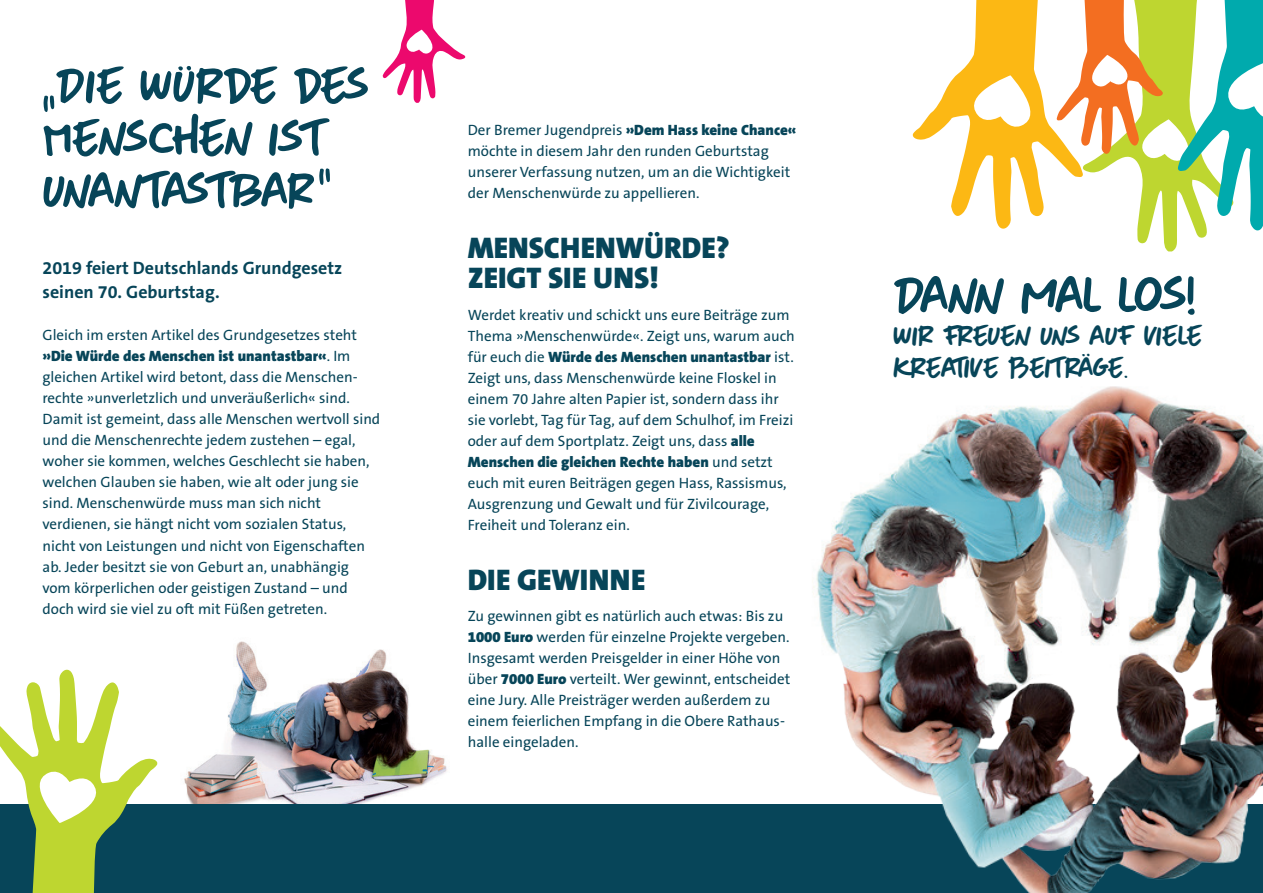
<style>
.page{position:relative;width:1263px;height:893px;background:#fff}
.page>*{position:absolute;margin:0;border:0;box-sizing:border-box;transform-origin:0 0}
.t1{font:55.5px "DK More Or Less";letter-spacing:-.075em;color:#074559}
.t2{font:52.5px/52.5px "DK More Or Less";letter-spacing:-.05em;color:#074559}
.t3{font:30px/31.5px "DK More Or Less";letter-spacing:-.05em;color:#074559}
.t4{font:900 30px/30px "The Sans B9";color:#074559}
.t5{font:700 18px/24px "The Sans B7";color:#074559}
.t6{font:15px/21px "The Sans B5 Plain";color:#074559}
.t7{font:900 15px "The Sans B9";color:#074559}
.s1{font-family:"The Sans B5 Plain";font-weight:400}
.s2{font-family:"The Sans B9";font-weight:900}
</style>
<div class="page">
<img style="left:158px;top:641px;width:365px;height:164px">
<div style="left:0;top:805px;width:1263px;height:88px;background:#074559"></div>
<svg style="left:0;top:670px;width:158px;height:223px"></svg>
<svg style="left:912px;top:0;width:351px;height:251px"></svg>
<svg style="left:382px;top:0;width:84px;height:103px"></svg>
<img style="left:784px;top:386px;width:479px;height:507px">
<h2 class="t2" style="left:43px;top:59px;width:328px">„DIE WÜRDE DES<br>MENSCHEN IST<br>UNANTASTBAR”</h2>
<p class="t5" style="left:43px;top:257px;width:301px">2019 feiert Deutschlands Grundgesetz seinen 70. Geburtstag.</p>
<p class="t6" style="left:43px;top:325px;width:316px">Gleich im ersten Artikel des Grundgesetzes steht</p>
<p class="t7" style="left:43px;top:348px;width:309px">»Die Würde des Menschen ist unantastbar«<span class="s1">. Im</span></p>
<p class="t6" style="left:43px;top:367px;width:339px">gleichen Artikel wird betont, dass die Menschen&shy;rechte »unverletzlich und unveräußerlich« sind.<br>Damit ist gemeint, dass alle Menschen wertvoll sind und die Menschenrechte jedem zustehen – egal, woher sie kommen, welches Geschlecht sie haben, welchen Glauben sie haben, wie alt oder jung sie sind. Menschenwürde muss man sich nicht verdienen, sie hängt nicht vom sozialen Status, nicht von Leistungen und nicht von Eigenschaften ab. Jeder besitzt sie von Geburt an, unabhängig vom körperlichen oder geistigen Zustand – und doch wird sie viel zu oft mit Füßen getreten.</p>
<p class="t6" style="left:468px;top:120px;width:330px">Der Bremer Jugendpreis <span class="s2">»Dem Hass keine Chance« </span>möchte in diesem Jahr den runden Geburtstag unserer Verfassung nutzen, um an die Wichtigkeit der Menschenwürde zu appellieren.</p>
<h3 class="t4" style="left:468px;top:234px;width:263px">MENSCHENWÜRDE?<br>ZEIGT SIE UNS!</h3>
<p class="t6" style="left:468px;top:305px;width:329px">Werdet kreativ und schickt uns eure Beiträge zum<br>Thema »Menschenwürde«. Zeigt uns, warum auch</p>
<p class="t7" style="left:468px;top:349px;width:327px"><span class="s1">für euch die</span> Würde des Menschen unantastbar <span class="s1">ist.</span></p>
<p class="t6" style="left:468px;top:368px;width:327px">Zeigt uns, dass Menschenwürde keine Floskel in einem 70 Jahre alten Papier ist, sondern dass ihr sie vorlebt, Tag für Tag, auf dem Schulhof, im Freizi oder auf dem Sportplatz. Zeigt uns, dass <span class="s2">alle</span></p>
<p class="t7" style="left:468px;top:454px;width:307px">Menschen die gleichen Rechte haben <span class="s1">und setzt</span></p>
<p class="t6" style="left:468px;top:473px;width:320px">euch mit euren Beiträgen gegen Hass, Rassismus,<br>Ausgrenzung und Gewalt und für Zivilcourage,<br>Freiheit und Toleranz ein.</p>
<h3 class="t4" style="left:468px;top:565px;width:179px">DIE GEWINNE</h3>
<p class="t6" style="left:468px;top:606px;width:324px">Zu gewinnen gibt es natürlich auch etwas: Bis zu <span class="s2">1000 Euro</span> werden für einzelne Projekte vergeben.<br>Insgesamt werden Preisgelder in einer Höhe von über <span class="s2">7000 Euro</span> verteilt. Wer gewinnt, entscheidet eine Jury. Alle Preisträger werden außerdem zu einem feierlichen Empfang in die Obere Rathaus&shy;halle eingeladen.</p>
<h1 class="t1" style="left:893px;top:263px;width:304px">DANN MAL LOS!</h1>
<h3 class="t3" style="left:893px;top:320px;width:311px">WIR FREUEN UNS AUF VIELE<br>KREATIVE BEITRÄGE.</h3>
</div>
